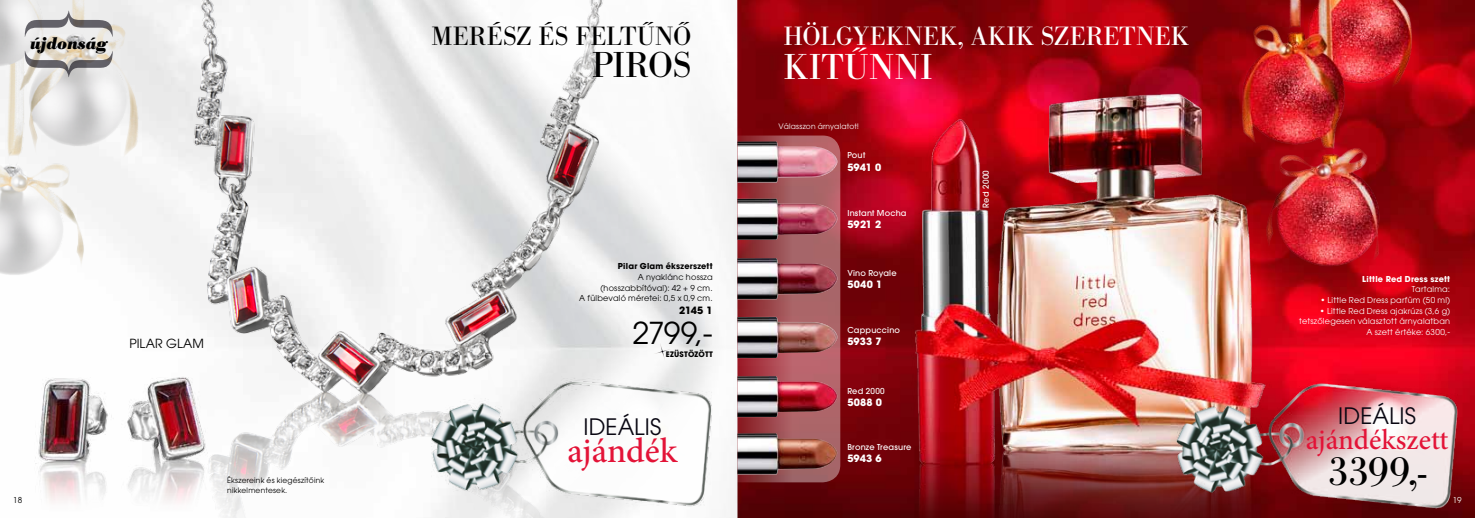
<style>
.page{position:relative;width:1475px;height:518px;background:#fff}
.page>*{position:absolute;margin:0;border:0;box-sizing:border-box;transform-origin:0 0}
.t1{font:42.5px "Bodoni Ant";color:#000}
.t2{font:37.5px "Bodoni Ant";letter-spacing:.015em;color:#fff}
.t3{font:37.5px "Bodoni Ant";letter-spacing:-.015em;color:#000}
.t4{font:500 35px "Minion Pro";letter-spacing:-.005em;color:#e31337}
.t5{font:30px "ITC Avant Garde Got Boo";color:#000}
.t6{font:500 28.75px "Minion Pro";color:#e31337}
.t7{font:27.5px "Bodoni Ant";letter-spacing:.005em;color:#fff}
.t8{font:27.5px "Bodoni Ant";letter-spacing:.005em;color:#000}
.t9{font:22.5px "ITC Avant Garde Got Boo";letter-spacing:.01em;color:#090712}
.t10{font:italic 700 17.5px "Bodoni Ant";letter-spacing:-.005em;color:#000}
.t11{font:12.5px "ITC Avant Garde Got Boo";color:#000}
.t12{font:700 10px "ITC Avant Garde Got";letter-spacing:.015em;color:#fff}
.t13{font:700 10px "ITC Avant Garde Got";color:#000}
.t14{font:8.12px/10.6px "ITC Avant Garde Got Boo";letter-spacing:.03em;color:#fff;text-align:right}
.t15{font:8.12px/10.6px "ITC Avant Garde Got Boo";letter-spacing:.025em;color:#000;text-align:right}
.t16{font:500 8.12px "ITC Avant Garde Got";letter-spacing:.025em;color:#fff}
.t17{font:700 8.12px "ITC Avant Garde Got";letter-spacing:.025em;color:#000}
.t18{font:700 8.12px "ITC Avant Garde Got";letter-spacing:.025em;color:#fff}
.t19{font:7.5px/10.6px "ITC Avant Garde Got Boo";letter-spacing:.03em;color:#000}
.t20{font:7.5px "ITC Avant Garde Got Boo";letter-spacing:.03em;color:#fff}
.t21{font:700 7.5px "ITC Avant Garde Got";letter-spacing:.035em;color:#000}
</style>
<div class="page">
<img style="left:670px;top:0;width:804px;height:517px">
<svg style="left:730px;top:135px;width:37px;height:347px"></svg>
<img style="left:767px;top:7px;width:707px;height:510px">
<img style="left:193px;top:0;width:477px;height:448px">
<img style="left:35px;top:291px;width:274px;height:226px">
<svg style="left:500px;top:0;width:170px;height:139px"></svg>
<img style="left:0;top:0;width:193px;height:384px">
<img style="left:1211px;top:0;width:253px;height:270px">
<img style="left:395px;top:268px;width:354px;height:249px">
<img style="left:1140px;top:270px;width:334px;height:247px">
<img style="left:737px;top:198px;width:100px;height:42px">
<img style="left:737px;top:376px;width:100px;height:41px">
<img style="left:737px;top:141px;width:100px;height:41px">
<img style="left:737px;top:316px;width:100px;height:42px">
<img style="left:737px;top:258px;width:100px;height:41px">
<img style="left:737px;top:433px;width:100px;height:41px">
<svg style="left:24px;top:51px;width:89px;height:26px;background:#bdb9b5"></svg>
<svg style="left:25px;top:11px;width:88px;height:26px;background:#c4c3c3"></svg>
<svg style="left:653px;top:342px;width:18px;height:18px"></svg>
<h3 class="t10" style="left:30px;top:33px;width:79px">újdonság</h3>
<h3 class="t11" style="left:129px;top:335px;width:19px">Pilar</h3>
<h3 class="t11" style="left:166px;top:335px;width:39px">Glam</h3>
<p class="t19" style="left:227px;top:474px;width:99px">Ékszereink és kiegészítőink nikkelmentesek.</p>
<h3 class="t8" style="left:431px;top:21px;width:261px">MERÉSZ ÉS FELTŰNŐ</h3>
<h2 class="t3" style="left:591px;top:44px;width:101px">PIROS</h2>
<p class="t17" style="left:618px;top:261px;width:96px">Pilar Glam ékszerszett</p>
<p class="t15" style="left:579px;top:271px;width:135px">A nyaklánc hossza (hosszabbítóval): 42 + 9 cm.<br>A fülbevaló méretei: 0,5 x 0,9 cm.</p>
<p class="t13" style="left:679px;top:303px;width:35px">2145 1</p>
<h3 class="t5" style="left:632px;top:314px;width:82px">2799,-</h3>
<p class="t21" style="left:665px;top:349px;width:49px">ezüstözött</p>
<h3 class="t9" style="left:583px;top:412px;width:79px">Id eális</h3>
<h3 class="t4" style="left:567px;top:427px;width:111px">ajándék</h3>
<h3 class="t7" style="left:783px;top:21px;width:406px">HÖLGYEKNEK, AKIK SZERETNEK</h3>
<h2 class="t2" style="left:783px;top:46px;width:151px">KITŰNNI</h2>
<p class="t20" style="left:778px;top:122px;width:82px">Válasszon árnyalatot!</p>
<p class="t16" style="left:847px;top:150px;width:19px">Pout</p>
<p class="t12" style="left:847px;top:160px;width:35px">5941 0</p>
<p class="t16" style="left:847px;top:207px;width:61px">Instant Mocha</p>
<p class="t12" style="left:847px;top:218px;width:36px">5921 2</p>
<p class="t16" style="left:847px;top:267px;width:51px">Vino Royale</p>
<p class="t12" style="left:847px;top:277px;width:36px">5040 1</p>
<p class="t16" style="left:847px;top:324px;width:54px">Cappuccino</p>
<p class="t12" style="left:847px;top:335px;width:36px">5933 7</p>
<p class="t16" style="left:847px;top:385px;width:39px">Red 2000</p>
<p class="t12" style="left:847px;top:396px;width:36px">5088 0</p>
<p class="t16" style="left:847px;top:441px;width:65px">Bronze Treasure</p>
<p class="t12" style="left:847px;top:452px;width:36px">5943 6</p>
<p class="t16" style="left:980px;top:207px;width:39px;rotate:-90deg">Red 2000</p>
<p class="t18" style="left:1361px;top:273px;width:89px">Little Red Dress szett</p>
<p class="t14" style="left:1411px;top:284px;width:40px">Tartalma:</p>
<p class="t14" style="left:1320px;top:294px;width:131px">• Little Red Dress parfüm (50 ml)</p>
<p class="t14" style="left:1298px;top:305px;width:152px">• Little Red Dress ajakrúzs (3,6 g) tetszőlegesen választott árnyalatban<br>A szett értéke: 6300,-</p>
<h3 class="t9" style="left:1337px;top:401px;width:79px">Id eális</h3>
<h3 class="t6" style="left:1305px;top:419px;width:144px">ajándékszett</h3>
<h1 class="t1" style="left:1327px;top:447px;width:100px">3399,-</h1>
<p class="t15" style="left:13px;top:494px;width:11px">18</p>
<p class="t14" style="left:1452px;top:494px;width:11px">19</p>
</div>
